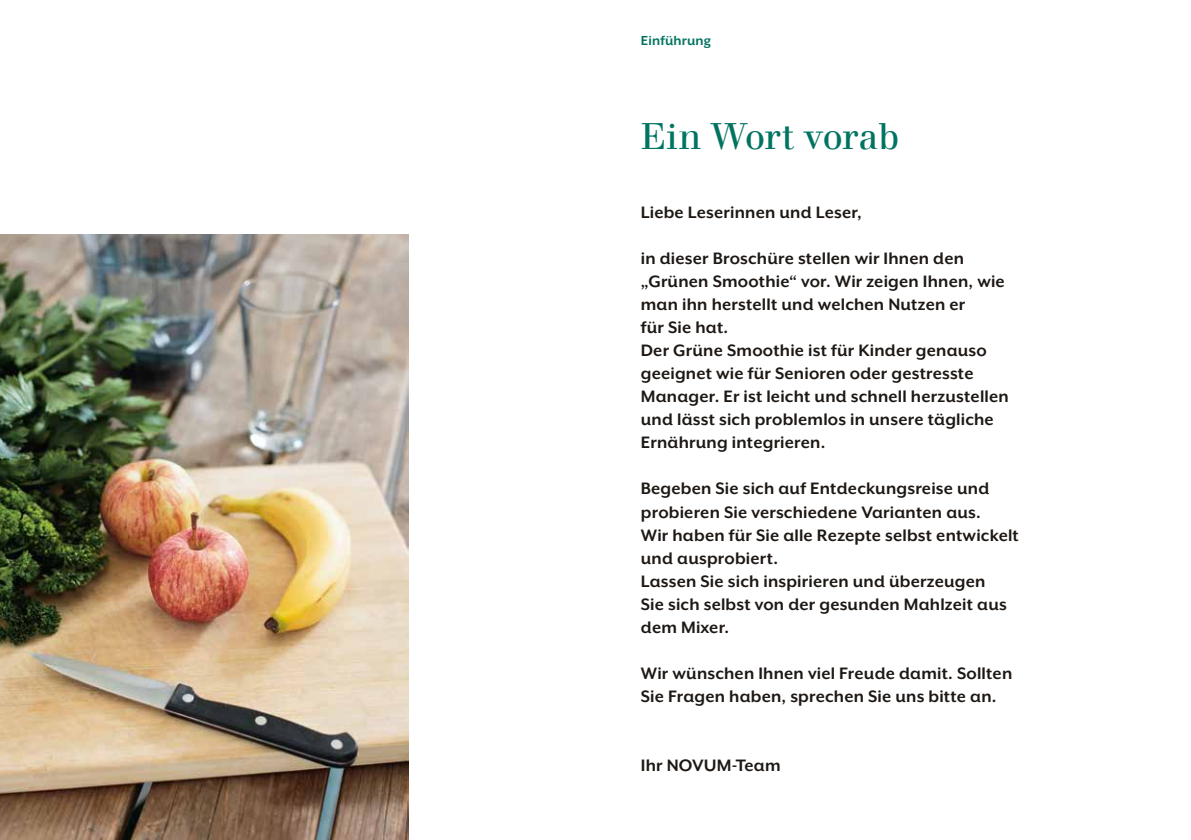
<style>
.page{position:relative;width:1191px;height:840px;background:#fff}
.page>*{position:absolute;margin:0;border:0;box-sizing:border-box;transform-origin:0 0}
.t1{font:36px "Walbaum Com";letter-spacing:-.015em;color:#007460}
.t2{font:700 19px/23px "Mr Eaves XL San OT";letter-spacing:.01em;color:#1e1814}
.t3{font:700 15px "Mr Eaves XL San OT";letter-spacing:.01em;color:#007460}
</style>
<div class="page">
<img style="left:0;top:234px;width:408px;height:605px">
<p class="t3" style="left:641px;top:33px;width:72px">Einführung</p>
<h1 class="t1" style="left:641px;top:115px;width:260px">Ein Wort vorab</h1>
<p class="t2" style="left:641px;top:201px;width:222px">Liebe Leserinnen und Leser,</p>
<p class="t2" style="left:641px;top:247px;width:369px">in dieser Broschüre stellen wir Ihnen den „Grünen Smoothie“ vor. Wir zeigen Ihnen, wie man ihn herstellt und welchen Nutzen er<br>für Sie hat.<br>Der Grüne Smoothie ist für Kinder genauso geeignet wie für Senioren oder gestresste Manager. Er ist leicht und schnell herzustellen und lässt sich problemlos in unsere tägliche Ernährung integrieren.</p>
<p class="t2" style="left:641px;top:477px;width:379px">Begeben Sie sich auf Entdeckungsreise und probieren Sie verschiedene Varianten aus.<br>Wir haben für Sie alle Rezepte selbst entwickelt und ausprobiert.<br>Lassen Sie sich inspirieren und überzeugen<br>Sie sich selbst von der gesunden Mahlzeit aus dem Mixer.</p>
<p class="t2" style="left:641px;top:661px;width:373px">Wir wünschen Ihnen viel Freude damit. Sollten<br>Sie Fragen haben, sprechen Sie uns bitte an.</p>
<p class="t2" style="left:641px;top:753px;width:141px">Ihr NOVUM-Team</p>
</div>
